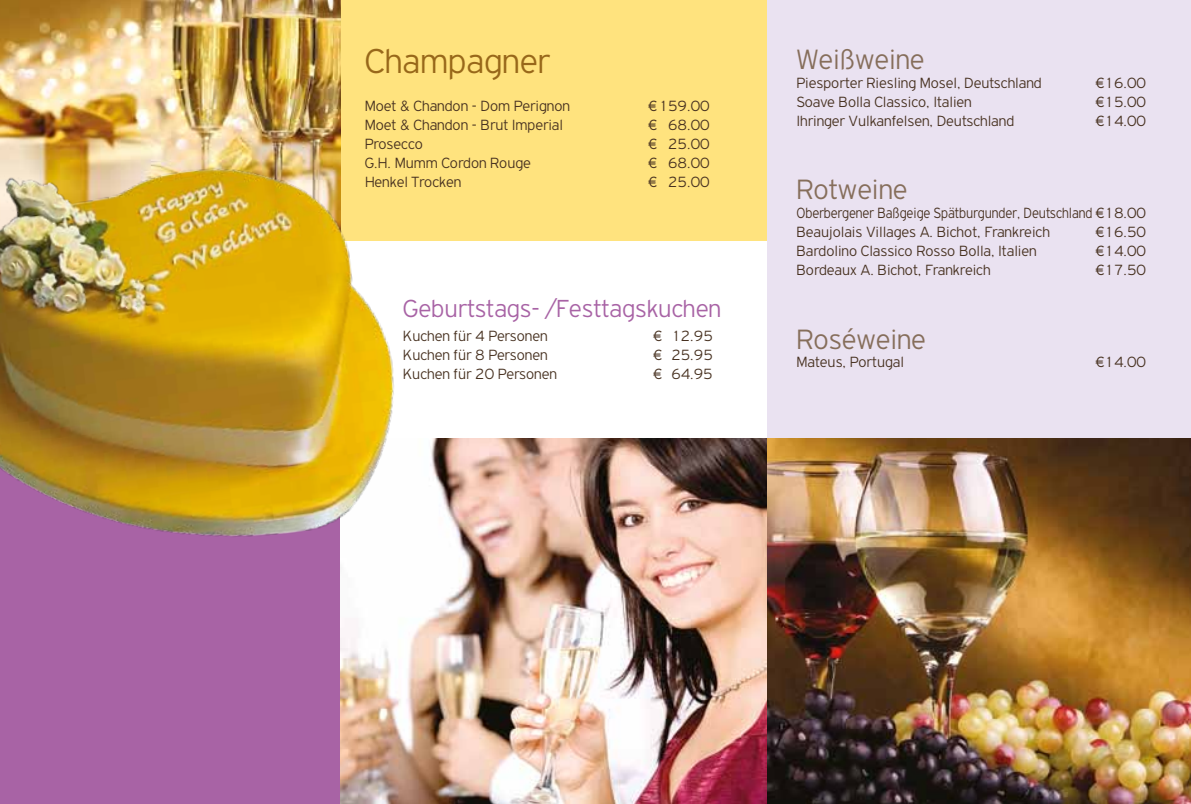
<style>
.page{position:relative;width:1191px;height:804px;background:#fff}
.page>*{position:absolute;margin:0;border:0;box-sizing:border-box;transform-origin:0 0}
.t1{font:300 36.75px "PF Highway Gothic";color:#98681a}
.t2{font:300 29.75px "PF Highway Gothic";color:#866e5b}
.t3{font:300 26.25px "PF Highway Gothic";color:#a863a5}
.t4{font:300 15.75px "PF Highway Gothic";color:#473120}
.t5{font:300 15.75px/18.9px "PF Highway Gothic";color:#473120;scale:.89 1}
</style>
<div class="page">
<div style="left:767px;top:0;width:424px;height:438px;background:#eae2f1"></div>
<div style="left:340px;top:0;width:427px;height:241px;background:#ffe37e"></div>
<img style="left:0;top:0;width:340px;height:127px">
<div style="left:0;top:438px;width:340px;height:366px;background:#a863a5"></div>
<img style="left:340px;top:438px;width:851px;height:366px">
<img style="left:0;top:127px;width:418px;height:450px">
<h1 class="t1" style="left:365px;top:42px;width:187px">Champagner</h1>
<p class="t4" style="left:365px;top:98px;width:207px">Moet &amp; Chandon - Dom Perignon</p>
<p class="t4" style="left:648px;top:98px;width:63px">€159.00</p>
<p class="t4" style="left:365px;top:117px;width:200px">Moet &amp; Chandon - Brut Imperial</p>
<p class="t4" style="left:648px;top:117px;width:63px">€ 68.00</p>
<p class="t4" style="left:365px;top:135px;width:60px">Prosecco</p>
<p class="t4" style="left:648px;top:135px;width:63px">€ 25.00</p>
<p class="t4" style="left:365px;top:154px;width:168px">G.H. Mumm Cordon Rouge</p>
<p class="t4" style="left:648px;top:154px;width:63px">€ 68.00</p>
<p class="t4" style="left:365px;top:173px;width:98px">Henkel Trocken</p>
<p class="t4" style="left:648px;top:173px;width:63px">€ 25.00</p>
<h3 class="t3" style="left:403px;top:294px;width:319px">Geburtstags- /Festtagskuchen</h3>
<p class="t4" style="left:403px;top:327px;width:146px">Kuchen für 4 Personen</p>
<p class="t4" style="left:653px;top:327px;width:61px">€ 12.95</p>
<p class="t4" style="left:403px;top:346px;width:146px">Kuchen für 8 Personen</p>
<p class="t4" style="left:653px;top:346px;width:61px">€ 25.95</p>
<p class="t4" style="left:403px;top:365px;width:156px">Kuchen für 20 Personen</p>
<p class="t4" style="left:653px;top:365px;width:61px">€ 64.95</p>
<h2 class="t2" style="left:796px;top:44px;width:129px">Weißweine</h2>
<p class="t4" style="left:796px;top:75px;width:247px">Piesporter Riesling Mosel, Deutschland</p>
<p class="t4" style="left:1095px;top:75px;width:52px">€16.00</p>
<p class="t4" style="left:796px;top:93px;width:177px">Soave Bolla Classico, Italien</p>
<p class="t4" style="left:1095px;top:93px;width:52px">€15.00</p>
<p class="t4" style="left:796px;top:112px;width:219px">Ihringer Vulkanfelsen, Deutschland</p>
<p class="t4" style="left:1095px;top:112px;width:52px">€14.00</p>
<h2 class="t2" style="left:796px;top:174px;width:112px">Rotweine</h2>
<p class="t5" style="left:796px;top:204px;width:394px">Oberbergener Baßgeige Spätburgunder, Deutschland €18.00<br>Beaujolais Villages A. Bichot, Frankreich</p>
<p class="t4" style="left:1095px;top:224px;width:52px">€16.50</p>
<p class="t4" style="left:796px;top:243px;width:242px">Bardolino Classico Rosso Bolla, Italien</p>
<p class="t4" style="left:1095px;top:243px;width:52px">€14.00</p>
<p class="t4" style="left:796px;top:261px;width:196px">Bordeaux A. Bichot, Frankreich</p>
<p class="t4" style="left:1095px;top:261px;width:52px">€17.50</p>
<h2 class="t2" style="left:796px;top:323px;width:131px">Roséweine</h2>
<p class="t4" style="left:796px;top:354px;width:109px">Mateus, Portugal</p>
<p class="t4" style="left:1095px;top:354px;width:52px">€14.00</p>
</div>
